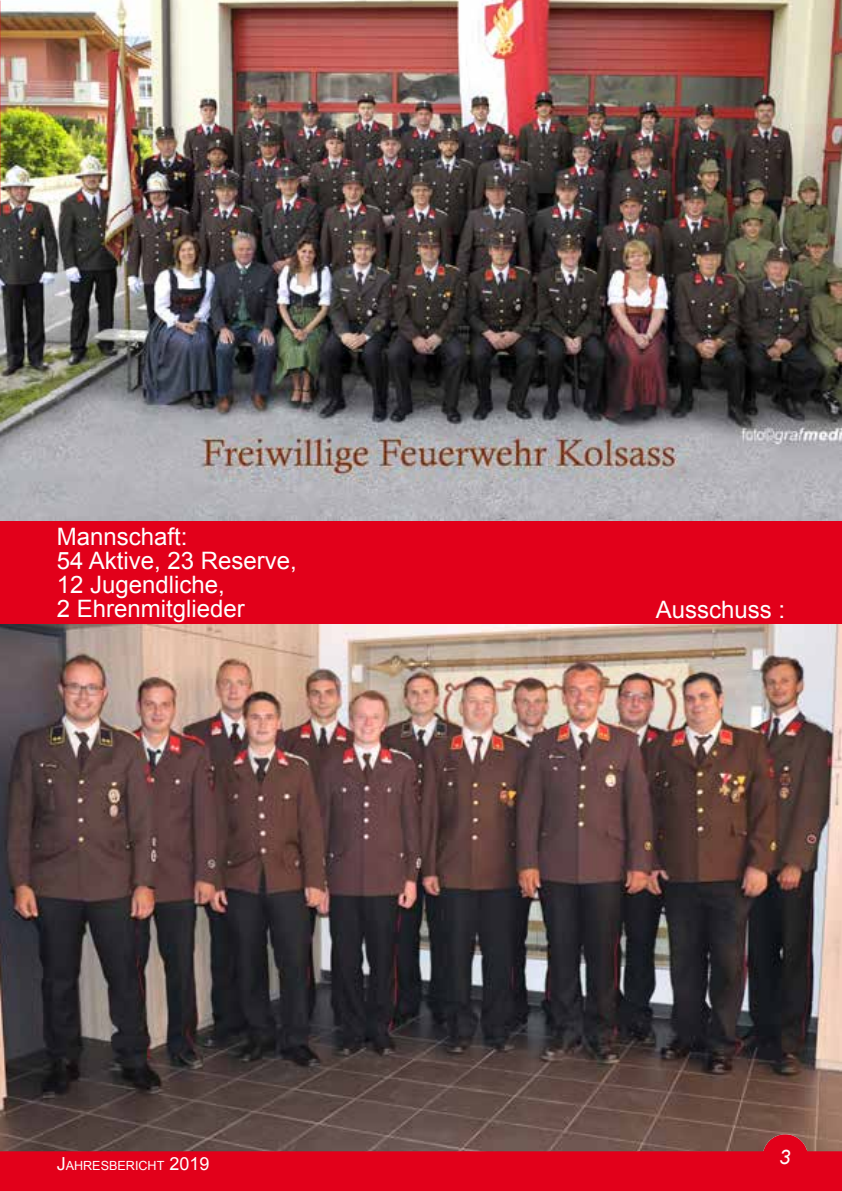
<style>
.page{position:relative;width:842px;height:1191px;background:#fff}
.page>*{position:absolute;margin:0;border:0;box-sizing:border-box;transform-origin:0 0}
.t1{font:24px/24px "Arial";color:#fff}
.t2{font:italic 20px "Arial";color:#fff}
.t3{font:12.6px "Arial";color:#fff}
.s1{font-size:18px}
</style>
<div class="page">
<div style="left:0;top:1151px;width:842px;height:40px;background:#e2001a"></div>
<img style="left:0;top:0;width:842px;height:522px">
<img style="left:0;top:624px;width:842px;height:527px">
<div style="left:0;top:522px;width:842px;height:102px;background:#e2001a"></div>
<p class="t1" style="left:57px;top:525px;width:242px">Mannschaft:<br>54 Aktive, 23 Reserve,<br>12 Jugendliche,<br>2 Ehrenmitglieder</p>
<p class="t1" style="left:656px;top:598px;width:131px">Ausschuss :</p>
<p class="t3" style="left:57px;top:1157px;width:154px"><span class="s1">J</span>AHRESBERICHT <span class="s1">2019</span></p>
<p class="t2" style="left:779px;top:1144px;width:13px">3</p>
</div>
